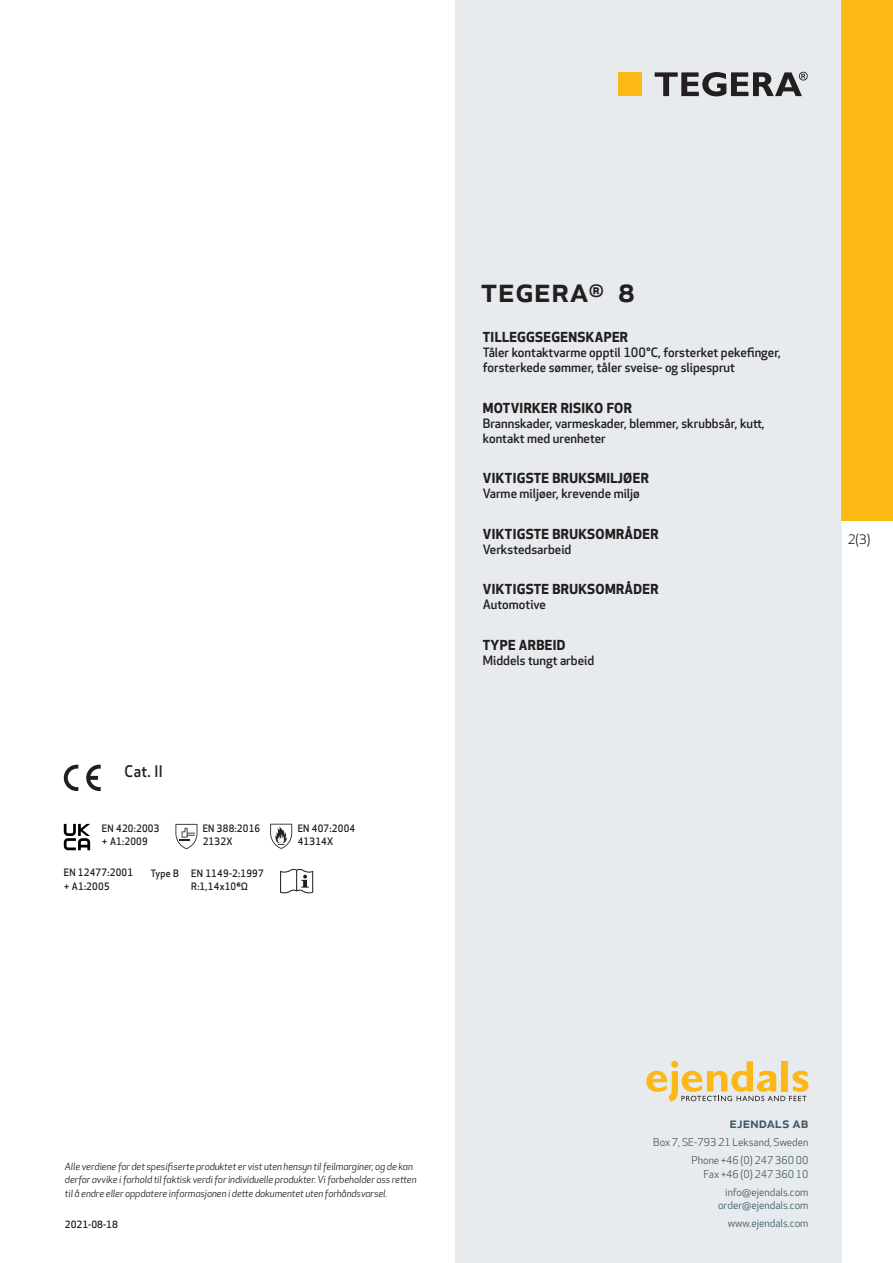
<style>
.page{position:relative;width:893px;height:1263px;background:#fff}
.page>*{position:absolute;margin:0;border:0;box-sizing:border-box;transform-origin:0 0}
.prodname{font:500 34.5px "Apex New";color:#231f20}
.t1{font:500 15.6px "Apex New";color:#231f20;scale:.95 1}
.t2{font:500 15px "Apex New";color:#405968}
.Funktion_body{font:700 13.5px "Apex New";letter-spacing:.025em;color:#231f20}
.t3{font:12.75px "Apex New";color:#231f20}
.Funktion_body-2{font:500 12.6px/15px "Apex New";color:#231f20}
.t4{font:10.5px/18px "Apex New";color:#405968;text-align:right}
.PictogramText{font:500 10.05px/13.5px "Apex New";letter-spacing:.025em;color:#231f20;scale:.95 1}
.beskrivning__fr{font:500 10.05px "Apex New";letter-spacing:.025em;color:#231f20;scale:.95 1}
.t5{font:italic 9.75px/13.5px "Apex New";letter-spacing:-.01em;color:#231f20}
.t6{font:500 9.75px "Apex New";color:#231f20}
</style>
<div class="page">
<div style="left:455px;top:0;width:387px;height:1263px;background:#e8ebee"></div>
<svg style="left:646px;top:1061px;width:162px;height:40px"></svg>
<div style="left:842px;top:0;width:51px;height:520px;background:#fcb814"></div>
<div style="left:618px;top:72px;width:24px;height:24px;background:#fcb814"></div>
<svg style="left:655px;top:72px;width:153px;height:24px"></svg>
<svg style="left:86px;top:765px;width:15px;height:26px"></svg>
<svg style="left:64px;top:765px;width:14px;height:26px"></svg>
<svg style="left:64px;top:824px;width:26px;height:26px"></svg>
<svg style="left:175px;top:824px;width:22px;height:25px"></svg>
<svg style="left:270px;top:824px;width:22px;height:25px"></svg>
<svg style="left:280px;top:869px;width:33px;height:24px"></svg>
<p class="t1" style="left:125px;top:761px;width:42px">Cat. II</p>
<p class="PictogramText" style="left:102px;top:821px;width:62px">EN 420:2003 + A1:2009</p>
<p class="PictogramText" style="left:203px;top:821px;width:62px">EN 388:2016</p>
<p class="PictogramText" style="left:203px;top:834px;width:33px">2132X</p>
<p class="PictogramText" style="left:64px;top:865px;width:75px">EN 12477:2001 + A1:2005</p>
<p class="beskrivning__fr" style="left:151px;top:866px;width:31px">Type B</p>
<p class="beskrivning__fr" style="left:191px;top:866px;width:78px">EN 1149-2:1997</p>
<p class="PictogramText" style="left:191px;top:879px;width:61px">R:1,14x10⁶Ω</p>
<p class="PictogramText" style="left:298px;top:821px;width:62px">EN 407:2004</p>
<p class="PictogramText" style="left:298px;top:834px;width:39px">41314X</p>
<p class="prodname" style="left:480px;top:266px;width:156px">TEGERA<sup>®</sup> 8</p>
<p class="Funktion_body" style="left:483px;top:327px;width:147px">TILLEGGSEGENSKAPER</p>
<p class="Funktion_body-2" style="left:483px;top:345px;width:300px">Tåler kontaktvarme opptil 100°C, forsterket pekefinger, forsterkede sømmer, tåler sveise- og slipesprut</p>
<p class="Funktion_body" style="left:483px;top:398px;width:151px">MOTVIRKER RISIKO FOR</p>
<p class="Funktion_body-2" style="left:483px;top:415px;width:283px">Brannskader, varmeskader, blemmer, skrubbsår, kutt, kontakt med urenheter</p>
<p class="Funktion_body" style="left:483px;top:468px;width:167px">VIKTIGSTE BRUKSMILJØER</p>
<p class="Funktion_body-2" style="left:483px;top:486px;width:158px">Varme miljøer, krevende miljø</p>
<p class="Funktion_body" style="left:483px;top:524px;width:177px">VIKTIGSTE BRUKSOMRÅDER</p>
<p class="Funktion_body-2" style="left:483px;top:541px;width:90px">Verkstedsarbeid</p>
<p class="Funktion_body" style="left:483px;top:580px;width:177px">VIKTIGSTE BRUKSOMRÅDER</p>
<p class="Funktion_body-2" style="left:483px;top:597px;width:65px">Automotive</p>
<p class="Funktion_body" style="left:483px;top:635px;width:84px">TYPE ARBEID</p>
<p class="Funktion_body-2" style="left:483px;top:653px;width:113px">Middels tungt arbeid</p>
<h3 class="t3" style="left:848px;top:531px;width:24px">2(3)</h3>
<p class="t5" style="left:65px;top:1159px;width:353px">Alle verdiene for det spesifiserte produktet er vist uten hensyn til feilmarginer, og de kan derfor avvike i forhold til faktisk verdi for individuelle produkter. Vi forbeholder oss retten til å endre eller oppdatere informasjonen i dette dokumentet uten forhåndsvarsel.</p>
<p class="t6" style="left:65px;top:1218px;width:54px">2021-08-18</p>
<h3 class="t2" style="left:729px;top:1113px;width:80px">ejendals ab</h3>
<p class="t4" style="left:653px;top:1133px;width:157px">Box 7, SE-793 21 Leksand, Sweden<br>Phone +46 (0) 247 360 00</p>
<p class="t4" style="left:703px;top:1165px;width:107px">Fax +46 (0) 247 360 10 info@ejendals.com</p>
<p class="t4" style="left:718px;top:1196px;width:92px">order@ejendals.com</p>
<p class="t4" style="left:728px;top:1215px;width:82px">www.ejendals.com</p>
</div>
